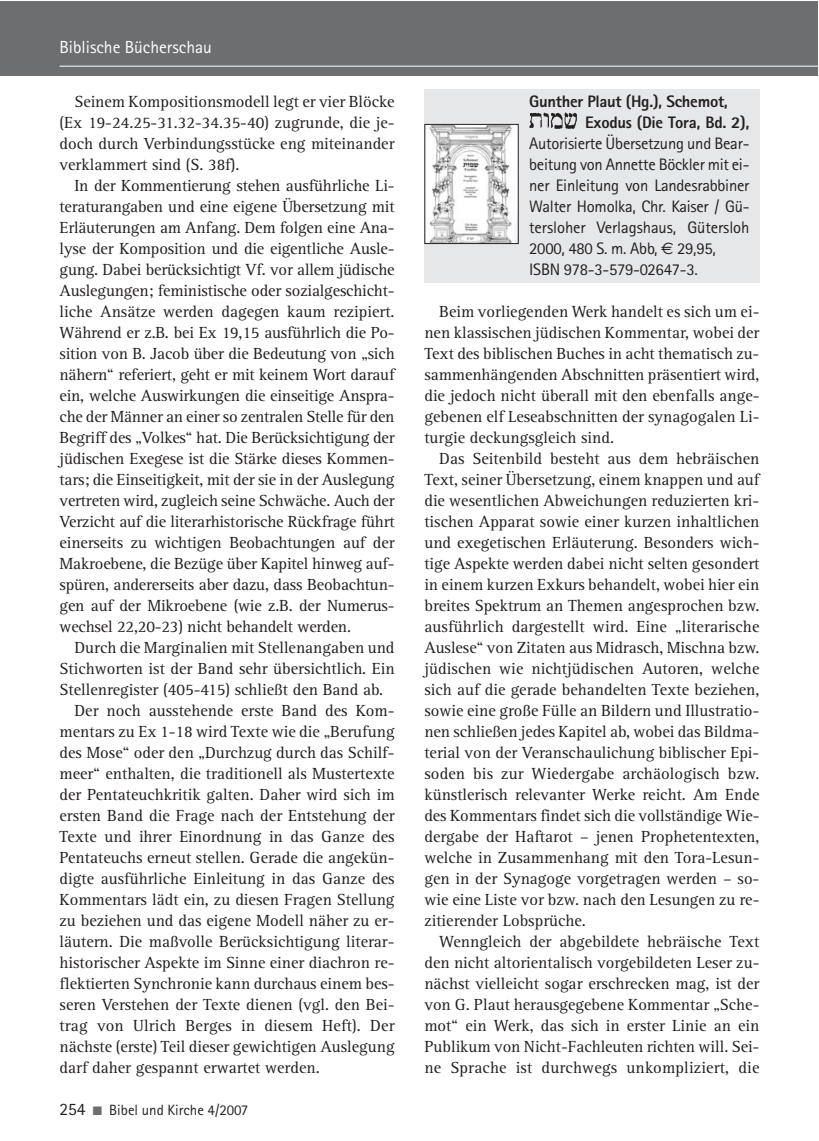
<style>
.page{position:relative;width:819px;height:1141px;background:#fff}
.page>*{position:absolute;margin:0;border:0;box-sizing:border-box;transform-origin:0 0}
.t1{font:17.5px "Rotis Sans Serif";color:#fff}
.t2{font:16.62px/21px "Rotis Serif";color:#231f20;text-align:justify}
.t3{font:16.62px/21px "Rotis Sans Serif";letter-spacing:-.015em;color:#231f20}
.t4{font:800 16.62px/21px "Rotis Sans Serif";letter-spacing:-.015em;color:#231f20}
.t5{font:14.88px "Rotis Sans Serif";color:#231f20}
.s1{font-size:17.5px}
.s2{color:#6d6e70}
.s3{font-family:"Euro Sans"}
</style>
<div class="page">
<div style="left:424px;top:89px;width:335px;height:193px;background:#e6e7e8"></div>
<div style="left:0;top:2px;width:817px;height:74px;background:#6d6e70"></div>
<hr style="left:60px;top:66px;width:757px;height:1px;background:#fff">
<img style="left:426px;top:126px;width:90px;height:116px">
<div style="left:424px;top:124px;width:94px;height:120px;border:1px solid #231f20"></div>
<img style="left:529px;top:112px;width:48px;height:17px">
<p class="t1" style="left:60px;top:41px;width:154px">Biblische Bücherschau</p>
<p class="t2" style="left:60px;top:92px;width:336px;text-indent:15px">Seinem Kompositionsmodell legt er vier Blöcke (Ex 19-24.25-31.32-34.35-40) zugrunde, die je&shy;doch durch Verbindungsstücke eng miteinander verklammert sind (S. 38f).</p>
<p class="t2" style="left:60px;top:176px;width:336px;text-indent:15px">In der Kommentierung stehen ausführliche Li&shy;teraturangaben und eine eigene Übersetzung mit Erläuterungen am Anfang. Dem folgen eine Ana&shy;lyse der Komposition und die eigentliche Ausle&shy;gung. Dabei berücksichtigt Vf. vor allem jüdische Auslegungen; feministische oder sozialgeschicht&shy;liche Ansätze werden dagegen kaum rezipiert.<br>Während er z.B. bei Ex 19,15 ausführlich die Po&shy;sition von B. Jacob über die Bedeutung von „sich nähern“ referiert, geht er mit keinem Wort darauf ein, welche Auswirkungen die einseitige Anspra&shy;che der Männer an einer so zentralen Stelle für den Begriff des „Volkes“ hat. Die Berücksichtigung der jüdischen Exegese ist die Stärke dieses Kommen&shy;tars; die Einseitigkeit, mit der sie in der Auslegung vertreten wird, zugleich seine Schwäche. Auch der Verzicht auf die literarhistorische Rückfrage führt einerseits zu wichtigen Beobachtungen auf der Makroebene, die Bezüge über Kapitel hinweg auf&shy;spüren, andererseits aber dazu, dass Beobachtun&shy;gen auf der Mikroebene (wie z.B. der Numerus&shy;wechsel 22,20-23) nicht behandelt werden.</p>
<p class="t2" style="left:74px;top:638px;width:321px">Durch die Marginalien mit Stellenangaben und</p>
<p class="t2" style="left:60px;top:659px;width:336px">Stichworten ist der Band sehr übersichtlich. Ein</p>
<p class="t2" style="left:60px;top:680px;width:325px">Stellenregister (405-415) schließt den Band ab.</p>
<p class="t2" style="left:74px;top:701px;width:321px">Der noch ausstehende erste Band des Kom-</p>
<p class="t2" style="left:60px;top:722px;width:336px">mentars zu Ex 1-18 wird Texte wie die „Berufung</p>
<p class="t2" style="left:60px;top:743px;width:336px">des Mose“ oder den „Durchzug durch das Schilf-</p>
<p class="t2" style="left:60px;top:764px;width:336px">meer“ enthalten, die traditionell als Mustertexte</p>
<p class="t2" style="left:60px;top:785px;width:336px">der Pentateuchkritik galten. Daher wird sich im</p>
<p class="t2" style="left:60px;top:806px;width:336px">ersten Band die Frage nach der Entstehung der</p>
<p class="t2" style="left:60px;top:827px;width:336px">Texte und ihrer Einordnung in das Ganze des</p>
<p class="t2" style="left:60px;top:848px;width:336px">Pentateuchs erneut stellen. Gerade die angekün-</p>
<p class="t2" style="left:60px;top:869px;width:336px">digte ausführliche Einleitung in das Ganze des</p>
<p class="t2" style="left:60px;top:890px;width:336px">Kommentars lädt ein, zu diesen Fragen Stellung</p>
<p class="t2" style="left:60px;top:911px;width:336px">zu beziehen und das eigene Modell näher zu er-</p>
<p class="t2" style="left:60px;top:932px;width:336px">läutern. Die maßvolle Berücksichtigung literar-</p>
<p class="t2" style="left:60px;top:953px;width:336px">historischer Aspekte im Sinne einer diachron re-</p>
<p class="t2" style="left:60px;top:974px;width:336px">flektierten Synchronie kann durchaus einem bes-</p>
<p class="t2" style="left:60px;top:995px;width:336px">seren Verstehen der Texte dienen (vgl. den Bei-</p>
<p class="t2" style="left:60px;top:1016px;width:336px">trag von Ulrich Berges in diesem Heft). Der</p>
<p class="t2" style="left:60px;top:1037px;width:336px">nächste (erste) Teil dieser gewichtigen Auslegung</p>
<p class="t2" style="left:60px;top:1058px;width:261px">darf daher gespannt erwartet werden.</p>
<p class="t5" style="left:60px;top:1104px;width:190px"><span class="s1">254</span> <span class="s2">■</span> Bibel und Kirche 4/2007</p>
<p class="t4" style="left:585px;top:92px;width:166px;text-indent:-56px">Gunther Plaut (Hg.), Schemot,<br>Exodus (Die Tora, Bd. 2),</p>
<p class="t3" style="left:529px;top:134px;width:222px">Autorisierte Übersetzung und Bear&shy;beitung von Annette Böckler mit ei&shy;ner Einleitung von Landesrabbiner<br>Walter Homolka, Chr. Kaiser / Gü&shy;tersloher Verlagshaus, Gütersloh<br>2000, 480 S. m. Abb, <span class="s3">€</span> 29,95,<br>ISBN 978-3-579-02647-3.</p>
<p class="t2" style="left:424px;top:302px;width:336px;text-indent:15px">Beim vorliegenden Werk handelt es sich um ei&shy;nen klassischen jüdischen Kommentar, wobei der Text des biblischen Buches in acht thematisch zu&shy;sammenhängenden Abschnitten präsentiert wird, die jedoch nicht überall mit den ebenfalls ange&shy;gebenen elf Leseabschnitten der synagogalen Li&shy;turgie deckungsgleich sind.</p>
<p class="t2" style="left:424px;top:449px;width:336px;text-indent:15px">Das Seitenbild besteht aus dem hebräischen Text, seiner Übersetzung, einem knappen und auf die wesentlichen Abweichungen reduzierten kri&shy;tischen Apparat sowie einer kurzen inhaltlichen und exegetischen Erläuterung. Besonders wich&shy;tige Aspekte werden dabei nicht selten gesondert in einem kurzen Exkurs behandelt, wobei hier ein breites Spektrum an Themen angesprochen bzw. ausführlich dargestellt wird. Eine „literarische Auslese“ von Zitaten aus Midrasch, Mischna bzw. jüdischen wie nichtjüdischen Autoren, welche sich auf die gerade behandelten Texte beziehen, sowie eine große Fülle an Bildern und Illustratio&shy;nen schließen jedes Kapitel ab, wobei das Bildma&shy;terial von der Veranschaulichung biblischer Epi&shy;soden bis zur Wiedergabe archäologisch bzw. künstlerisch relevanter Werke reicht. Am Ende des Kommentars findet sich die vollständige Wie&shy;dergabe der Haftarot – jenen Prophetentexten, welche in Zusammenhang mit den Tora-Lesun&shy;gen in der Synagoge vorgetragen werden – so&shy;wie eine Liste vor bzw. nach den Lesungen zu re&shy;zitierender Lobsprüche.</p>
<p class="t2" style="left:424px;top:932px;width:336px;text-indent:15px">Wenngleich der abgebildete hebräische Text den nicht altorientalisch vorgebildeten Leser zu&shy;nächst vielleicht sogar erschrecken mag, ist der von G. Plaut herausgegebene Kommentar „Sche&shy;mot“ ein Werk, das sich in erster Linie an ein Publikum von Nicht-Fachleuten richten will. Sei&shy;ne Sprache ist durchwegs unkompliziert, die</p>
</div>
